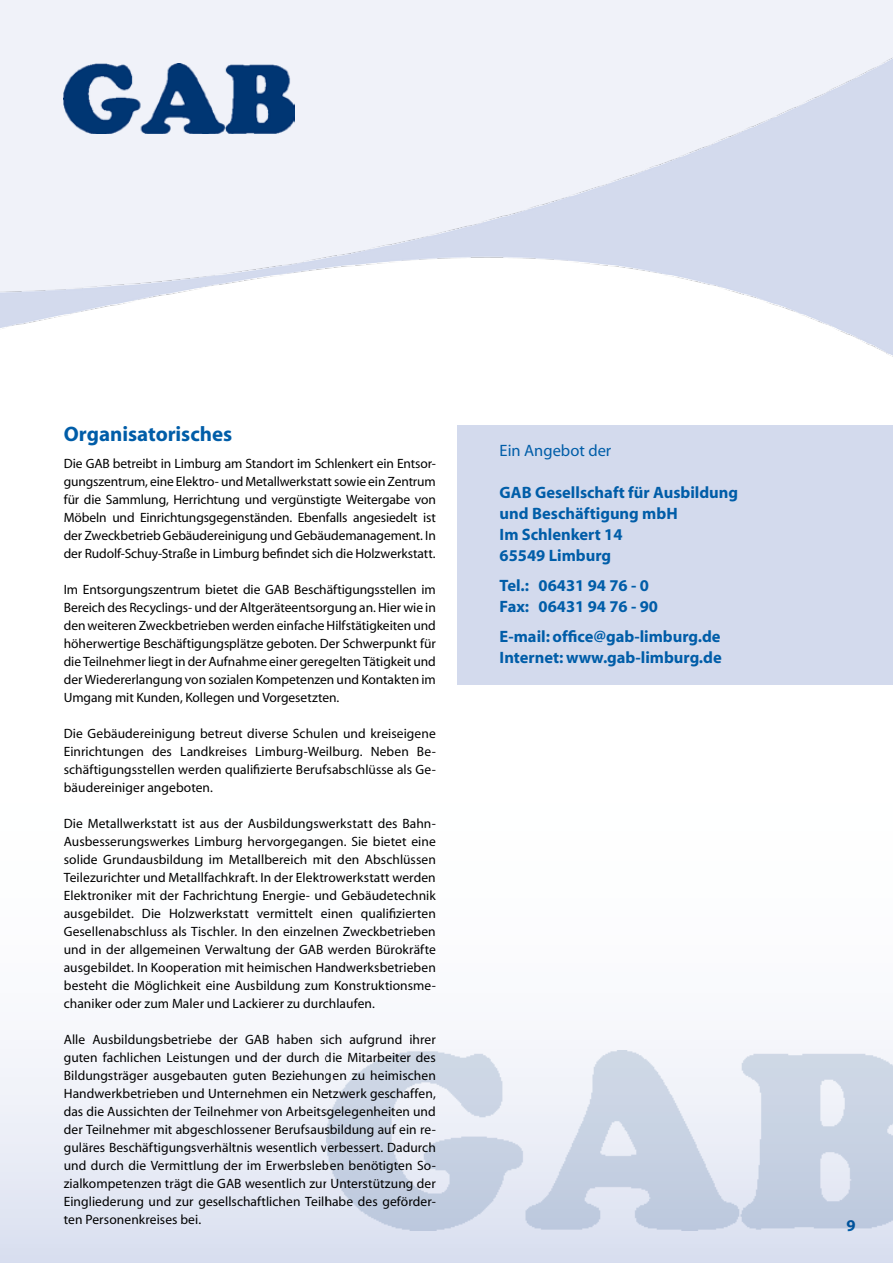
<style>
.page{position:relative;width:893px;height:1263px;background:#fff}
.page>*{position:absolute;margin:0;border:0;box-sizing:border-box;transform-origin:0 0}
.t1{font:700 21px "Myriad";letter-spacing:-.005em;color:#005da8}
.t2{font:700 16.5px/21px "Myriad";color:#005da8}
.t3{font:16.5px "Myriad";color:#005da8}
.t4{font:13.5px/18px "Myriad";color:#000;text-align:justify}
</style>
<div class="page">
<div style="left:0;top:0;width:893px;height:38px;background:#f0f2f9"></div>
<div style="left:0;top:684px;width:893px;height:579px;background:linear-gradient(to bottom,#fff,#e3e7f3)"></div>
<img style="left:0;top:38px;width:893px;height:319px">
<div style="left:457px;top:425px;width:436px;height:260px;background:#d3daed"></div>
<img style="left:64px;top:64px;width:231px;height:70px">
<img style="left:326px;top:1050px;width:567px;height:180px">
<svg style="left:847px;top:1220px;width:8px;height:11px"></svg>
<h1 class="t1" style="left:64px;top:423px;width:170px">Organisatorisches</h1>
<p class="t4" style="left:64px;top:455px;width:374px">Die GAB betreibt in Limburg am Standort im Schlenkert ein Entsor&shy;gungszentrum, eine Elektro- und Metallwerkstatt sowie ein Zentrum für die Sammlung, Herrichtung und vergünstigte Weitergabe von Möbeln und Einrichtungsgegenständen. Ebenfalls angesiedelt ist der Zweckbetrieb Gebäudereinigung und Gebäudemanagement. In der Rudolf-Schuy-Straße in Limburg befindet sich die Holzwerkstatt.</p>
<p class="t4" style="left:64px;top:581px;width:374px">Im Entsorgungszentrum bietet die GAB Beschäftigungsstellen im Bereich des Recyclings- und der Altgeräteentsorgung an. Hier wie in den weiteren Zweckbetrieben werden einfache Hilfstätigkeiten und höherwertige Beschäftigungsplätze geboten. Der Schwerpunkt für die Teilnehmer liegt in der Aufnahme einer geregelten Tätigkeit und der Wiedererlangung von sozialen Kompetenzen und Kontakten im Umgang mit Kunden, Kollegen und Vorgesetzten.</p>
<p class="t4" style="left:64px;top:725px;width:374px">Die Gebäudereinigung betreut diverse Schulen und kreiseigene Einrichtungen des Landkreises Limburg-Weilburg. Neben Be&shy;schäftigungsstellen werden qualifizierte Berufsabschlüsse als Ge&shy;bäudereiniger angeboten.</p>
<p class="t4" style="left:64px;top:815px;width:374px">Die Metallwerkstatt ist aus der Ausbildungswerkstatt des Bahn-Ausbesserungswerkes Limburg hervorgegangen. Sie bietet eine solide Grundausbildung im Metallbereich mit den Abschlüssen Teilezurichter und Metallfachkraft. In der Elektrowerkstatt werden Elektroniker mit der Fachrichtung Energie- und Gebäudetechnik ausgebildet. Die Holzwerkstatt vermittelt einen qualifizierten Gesellenabschluss als Tischler. In den einzelnen Zweckbetrieben und in der allgemeinen Verwaltung der GAB werden Bürokräfte ausgebildet. In Kooperation mit heimischen Handwerksbetrieben besteht die Möglichkeit eine Ausbildung zum Konstruktionsme&shy;chaniker oder zum Maler und Lackierer zu durchlaufen.</p>
<p class="t4" style="left:64px;top:1031px;width:374px">Alle Ausbildungsbetriebe der GAB haben sich aufgrund ihrer guten fachlichen Leistungen und der durch die Mitarbeiter des Bildungsträger ausgebauten guten Beziehungen zu heimischen Handwerkbetrieben und Unternehmen ein Netzwerk geschaffen, das die Aussichten der Teilnehmer von Arbeitsgelegenheiten und der Teilnehmer mit abgeschlossener Berufsausbildung auf ein re&shy;guläres Beschäftigungsverhältnis wesentlich verbessert. Dadurch und durch die Vermittlung der im Erwerbsleben benötigten So&shy;zialkompetenzen trägt die GAB wesentlich zur Unterstützung der Eingliederung und zur gesellschaftlichen Teilhabe des geförder&shy;ten Personenkreises bei.</p>
<p class="t3" style="left:500px;top:442px;width:113px">Ein Angebot der</p>
<p class="t2" style="left:500px;top:483px;width:240px">GAB Gesellschaft für Ausbildung und Beschäftigung mbH<br>Im Schlenkert 14<br>65549</p>
<p class="t2" style="left:500px;top:541px;width:151px;line-height:30px;text-indent:49px">Limburg<br>Tel.: 0643 1 94 76 - 0</p>
<p class="t2" style="left:500px;top:592px;width:222px;line-height:30px">Fax: 0643 1 94 76 - 90<br>E-mail: office@gab-limburg.de</p>
<p class="t2" style="left:500px;top:648px;width:224px">Internet: www.gab-limburg.de</p>
</div>
